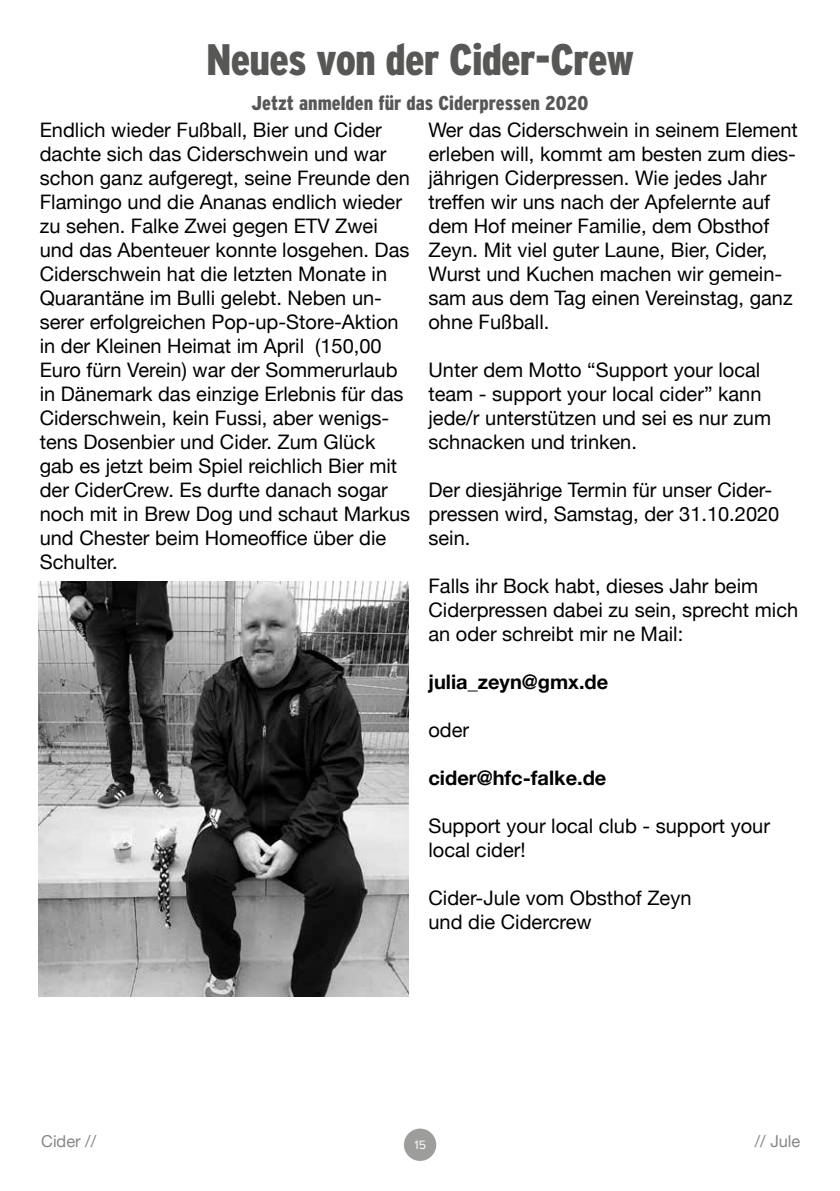
<style>
.page{position:relative;width:840px;height:1191px;background:#fff}
.page>*{position:absolute;margin:0;border:0;box-sizing:border-box;transform-origin:0 0}
.t1{font:900 condensed 44px "Interstate";letter-spacing:-.02em;color:#575756}
.t2{font:20px/24px "Helvetica Neue";color:#000}
.t3{font:700 20px "Helvetica Neue";color:#000}
.t4{font:900 condensed 20px "Interstate";color:#575756}
.t5{font:16.4px "Helvetica Neue";color:#878787}
.t6{font:12.4px "Proxima Nova";color:#fff}
</style>
<div class="page">
<div style="left:403px;top:1128px;width:33px;height:33px;background:#9d9d9c;border-radius:50%"></div>
<img style="left:39px;top:581px;width:369px;height:415px">
<h1 class="t1" style="left:206px;top:35px;width:429px">Neues von der Cider-Crew</h1>
<p class="t4" style="left:251px;top:91px;width:338px">Jetzt anmelden für das Ciderpressen 2020</p>
<p class="t2" style="left:40px;top:119px;width:372px">Endlich wieder Fußball, Bier und Cider dachte sich das Ciderschwein und war schon ganz aufgeregt, seine Freunde den Flamingo und die Ananas endlich wieder zu sehen. Falke Zwei gegen ETV Zwei und das Abenteuer konnte losgehen. Das Ciderschwein hat die letzten Monate in Quarantäne im Bulli gelebt. Neben un&shy;serer erfolgreichen Pop-up-Store-Aktion in der Kleinen Heimat im April (150,00<br>Euro fürn Verein) war der Sommerurlaub in Dänemark das einzige Erlebnis für das Ciderschwein, kein Fussi, aber wenigs&shy;tens Dosenbier und Cider. Zum Glück gab es jetzt beim Spiel reichlich Bier mit der CiderCrew. Es durfte danach sogar noch mit in Brew Dog und schaut Markus und Chester beim Homeoffice über die Schulter.</p>
<p class="t2" style="left:428px;top:119px;width:370px">Wer das Ciderschwein in seinem Element erleben will, kommt am besten zum dies&shy;jährigen Ciderpressen. Wie jedes Jahr treffen wir uns nach der Apfelernte auf dem Hof meiner Familie, dem Obsthof Zeyn. Mit viel guter Laune, Bier, Cider, Wurst und Kuchen machen wir gemein&shy;sam aus dem Tag einen Vereinstag, ganz ohne Fußball.</p>
<p class="t2" style="left:428px;top:359px;width:344px">Unter dem Motto “Support your local team - support your local cider” kann jede/r unterstützen und sei es nur zum schnacken und trinken.</p>
<p class="t2" style="left:428px;top:479px;width:352px">Der diesjährige Termin für unser Cider&shy;pressen wird, Samstag, der 31.10.2020 sein.</p>
<p class="t2" style="left:428px;top:575px;width:371px">Falls ihr Bock habt, dieses Jahr beim<br>Ciderpressen dabei zu sein, sprecht mich an oder schreibt mir ne Mail:</p>
<p class="t3" style="left:428px;top:666px;width:181px">julia_zeyn@gmx.de</p>
<p class="t2" style="left:428px;top:719px;width:42px">oder</p>
<p class="t3" style="left:428px;top:762px;width:179px">cider@hfc-falke.de</p>
<p class="t2" style="left:428px;top:815px;width:343px">Support your local club - support your local cider!</p>
<p class="t2" style="left:428px;top:887px;width:264px">Cider-Jule vom Obsthof Zeyn und die Cidercrew</p>
<p class="t5" style="left:41px;top:1129px;width:56px">Cider //</p>
<p class="t6" style="left:414px;top:1137px;width:13px">15</p>
<p class="t5" style="left:754px;top:1129px;width:47px">// Jule</p>
</div>
